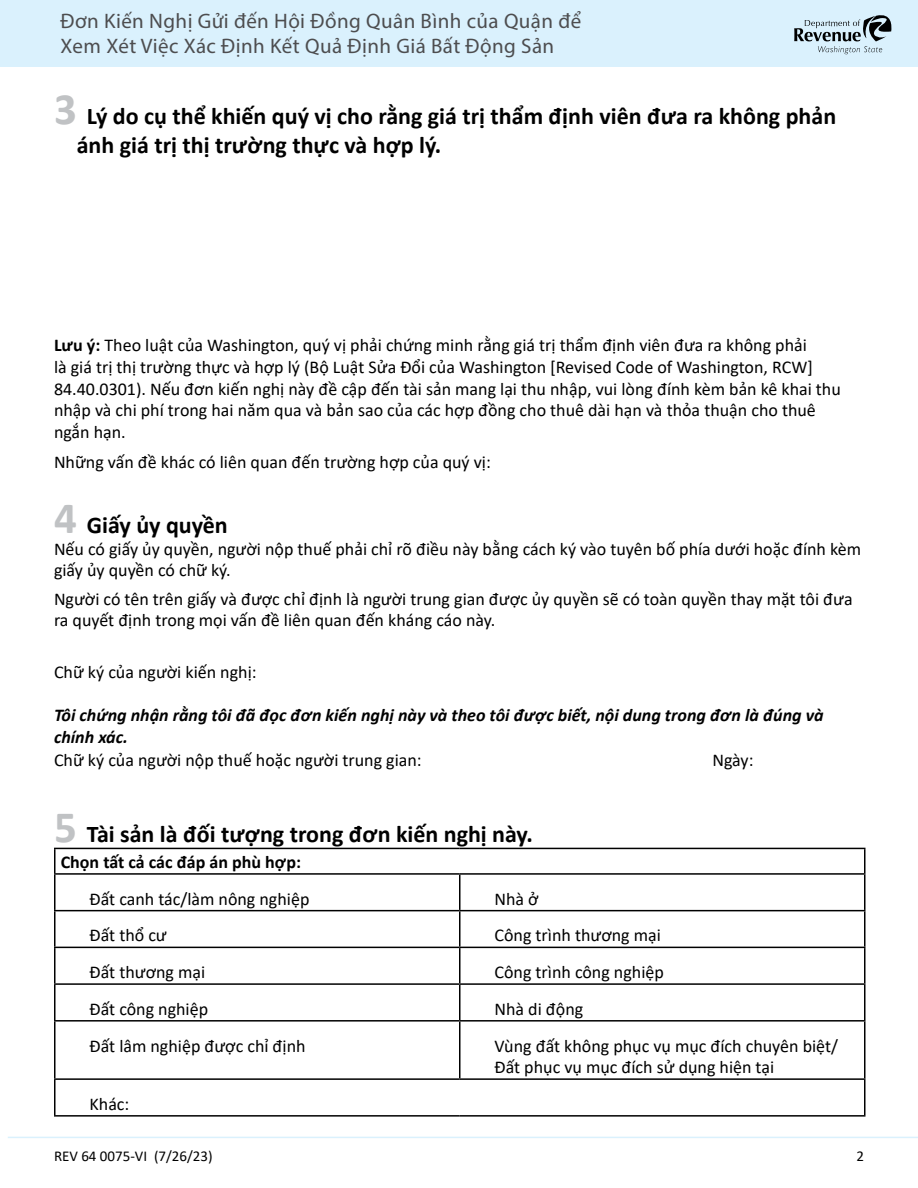
<style>
.page{position:relative;width:918px;height:1188px;background:#fff}
.page>*{position:absolute;margin:0;border:0;box-sizing:border-box;transform-origin:0 0}
.Heading_2{font:700 24px/28.8px "Calibri";color:#000}
.t1{font:21px/25.2px "Myriad Pro";letter-spacing:.02em;color:#4d4d4f}
.Normal__P{font:18px/21.6px "Calibri";color:#000}
.Normal__P-2{font:italic 700 18px/21.6px "Calibri";color:#000}
.Heading_4{font:700 18px "Calibri";color:#000}
.t2{font:15px "Calibri";color:#000}
.s1{font-size:45px;color:#c0c2c4}
.s2{font-weight:700}
</style>
<div class="page">
<div style="left:0;top:0;width:918px;height:66px;background:#daf1fd"></div>
<svg style="left:794px;top:15px;width:98px;height:39px"></svg>
<hr style="left:8px;top:1137px;width:910px;height:1px;background:#daf1fd">
<hr style="left:54px;top:848px;width:406px;height:1px;background:#000">
<hr style="left:54px;top:849px;width:2px;height:24px;background:#000">
<hr style="left:460px;top:848px;width:406px;height:1px;background:#000">
<hr style="left:864px;top:849px;width:2px;height:24px;background:#000">
<hr style="left:54px;top:873px;width:406px;height:2px;background:#000">
<hr style="left:54px;top:875px;width:2px;height:35px;background:#000">
<hr style="left:460px;top:873px;width:406px;height:2px;background:#000">
<hr style="left:459px;top:875px;width:1px;height:35px;background:#000">
<hr style="left:864px;top:875px;width:2px;height:35px;background:#000">
<hr style="left:54px;top:910px;width:406px;height:1px;background:#000">
<hr style="left:54px;top:911px;width:2px;height:36px;background:#000">
<hr style="left:460px;top:910px;width:406px;height:1px;background:#000">
<hr style="left:459px;top:911px;width:1px;height:36px;background:#000">
<hr style="left:864px;top:911px;width:2px;height:36px;background:#000">
<hr style="left:54px;top:947px;width:406px;height:1px;background:#000">
<hr style="left:54px;top:948px;width:2px;height:35px;background:#000">
<hr style="left:460px;top:947px;width:406px;height:1px;background:#000">
<hr style="left:459px;top:948px;width:1px;height:35px;background:#000">
<hr style="left:864px;top:948px;width:2px;height:35px;background:#000">
<hr style="left:54px;top:983px;width:406px;height:2px;background:#000">
<hr style="left:54px;top:985px;width:2px;height:35px;background:#000">
<hr style="left:460px;top:983px;width:406px;height:2px;background:#000">
<hr style="left:459px;top:985px;width:1px;height:35px;background:#000">
<hr style="left:864px;top:985px;width:2px;height:35px;background:#000">
<hr style="left:54px;top:1020px;width:406px;height:2px;background:#000">
<hr style="left:54px;top:1022px;width:2px;height:56px;background:#000">
<hr style="left:460px;top:1020px;width:406px;height:2px;background:#000">
<hr style="left:459px;top:1022px;width:1px;height:56px;background:#000">
<hr style="left:864px;top:1022px;width:2px;height:56px;background:#000">
<hr style="left:54px;top:1078px;width:406px;height:2px;background:#000">
<hr style="left:54px;top:1080px;width:2px;height:35px;background:#000">
<hr style="left:460px;top:1078px;width:406px;height:2px;background:#000">
<hr style="left:864px;top:1080px;width:2px;height:35px;background:#000">
<hr style="left:54px;top:1115px;width:406px;height:2px;background:#000">
<hr style="left:460px;top:1115px;width:406px;height:2px;background:#000">
<p class="t1" style="left:60px;top:8px;width:522px">Đơn Kiến Nghị Gửi đến Hội Đồng Quân Bình của Quận để<br>Xem Xét Việc Xác Định Kết Quả Định Giá Bất Động Sản</p>
<p class="Heading_2" style="left:77px;top:102px;width:761px;text-indent:-23px"><span class="s1">3</span> Lý do cụ thể khiến quý vị cho rằng giá trị thẩm định viên đưa ra không phản ánh giá trị thị trường thực và hợp lý.</p>
<p class="Normal__P" style="left:54px;top:334px;width:788px"><span class="s2">Lưu ý:</span> Theo luật của Washington, quý vị phải chứng minh rằng giá trị thẩm định viên đưa ra không phải<br>là giá trị thị trường thực và hợp lý (Bộ Luật Sửa Đổi của Washington [Revised Code of Washington, RCW] 84.40.0301). Nếu đơn kiến nghị này đề cập đến tài sản mang lại thu nhập, vui lòng đính kèm bản kê khai thu nhập và chi phí trong hai năm qua và bản sao của các hợp đồng cho thuê dài hạn và thỏa thuận cho thuê ngắn hạn.</p>
<p class="Normal__P" style="left:54px;top:451px;width:438px">Những vấn đề khác có liên quan đến trường hợp của quý vị:</p>
<p class="Heading_2" style="left:54px;top:510px;width:175px"><span class="s1">4</span> Giấy ủy quyền</p>
<p class="Normal__P" style="left:54px;top:537px;width:809px">Nếu có giấy ủy quyền, người nộp thuế phải chỉ rõ điều này bằng cách ký vào tuyên bố phía dưới hoặc đính kèm giấy ủy quyền có chữ ký.</p>
<p class="Normal__P" style="left:54px;top:587px;width:800px">Người có tên trên giấy và được chỉ định là người trung gian được ủy quyền sẽ có toàn quyền thay mặt tôi đưa ra quyết định trong mọi vấn đề liên quan đến kháng cáo này.</p>
<p class="Normal__P" style="left:54px;top:661px;width:204px">Chữ ký của người kiến nghị:</p>
<p class="Normal__P-2" style="left:54px;top:704px;width:771px">Tôi chứng nhận rằng tôi đã đọc đơn kiến nghị này và theo tôi được biết, nội dung trong đơn là đúng và chính xác.</p>
<p class="Normal__P" style="left:54px;top:749px;width:369px">Chữ ký của người nộp thuế hoặc người trung gian:</p>
<p class="Normal__P" style="left:713px;top:749px;width:43px">Ngày:</p>
<p class="Heading_2" style="left:54px;top:819px;width:480px"><span class="s1">5</span> Tài sản là đối tượng trong đơn kiến nghị này.</p>
<h4 class="Heading_4" style="left:61px;top:849px;width:242px">Chọn tất cả các đáp án phù hợp:</h4>
<p class="Normal__P" style="left:90px;top:887px;width:221px">Đất canh tác/làm nông nghiệp</p>
<p class="Normal__P" style="left:495px;top:887px;width:46px">Nhà ở</p>
<p class="Normal__P" style="left:90px;top:924px;width:79px">Đất thổ cư</p>
<p class="Normal__P" style="left:495px;top:924px;width:168px">Công trình thương mại</p>
<p class="Normal__P" style="left:90px;top:961px;width:117px">Đất thương mại</p>
<p class="Normal__P" style="left:495px;top:961px;width:171px">Công trình công nghiệp</p>
<p class="Normal__P" style="left:90px;top:998px;width:120px">Đất công nghiệp</p>
<p class="Normal__P" style="left:495px;top:998px;width:90px">Nhà di động</p>
<p class="Normal__P" style="left:90px;top:1034px;width:218px">Đất lâm nghiệp được chỉ định</p>
<p class="Normal__P" style="left:495px;top:1034px;width:345px">Vùng đất không phục vụ mục đích chuyên biệt/<br>Đất phục vụ mục đích sử dụng hiện tại</p>
<p class="Normal__P" style="left:90px;top:1093px;width:41px">Khác:</p>
<p class="t2" style="left:54px;top:1145px;width:160px">REV 64 0075-VI (7/26/23)</p>
<p class="t2" style="left:856px;top:1145px;width:9px">2</p>
</div>
